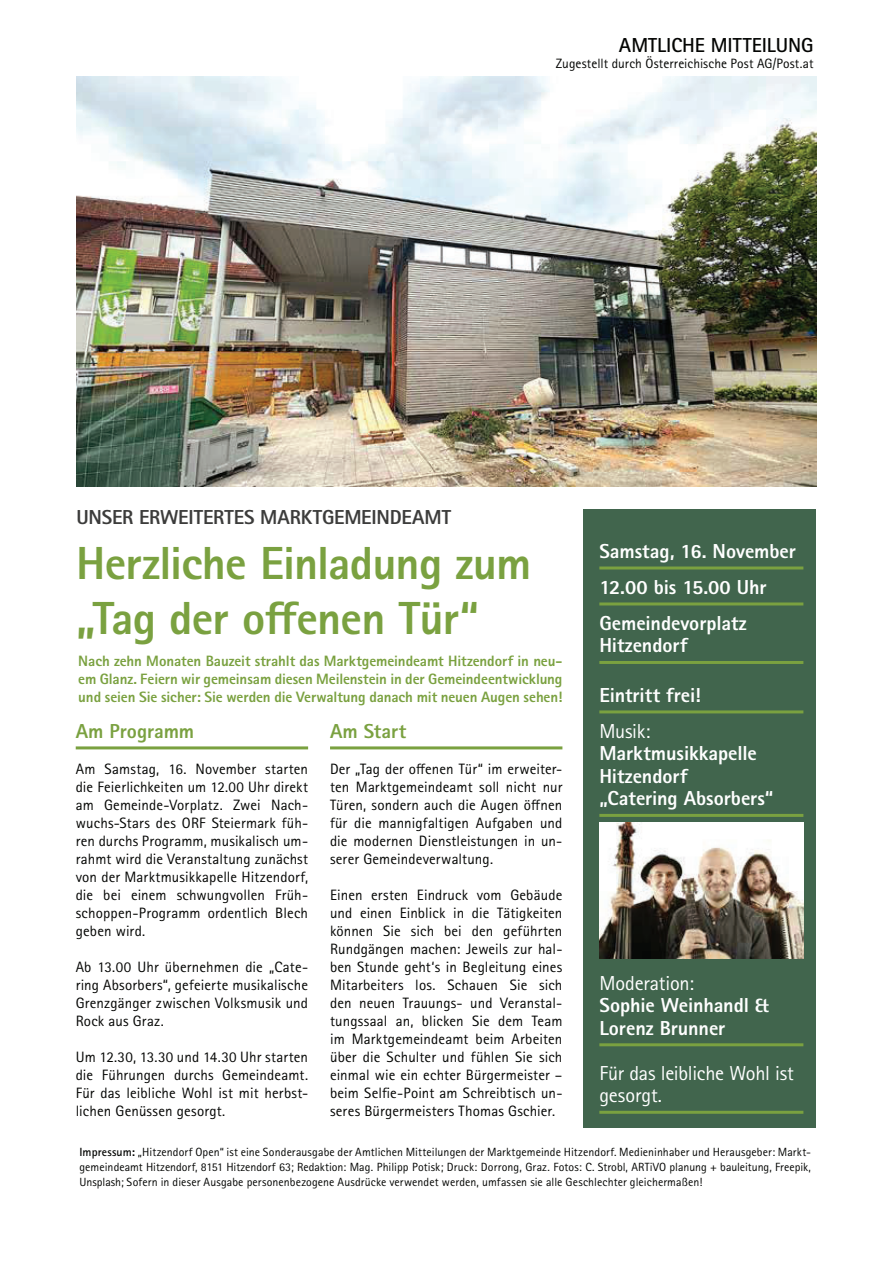
<style>
.page{position:relative;width:893px;height:1263px;background:#fff}
.page>*{position:absolute;margin:0;border:0;box-sizing:border-box;transform-origin:0 0}
.t1{font:800 46.5px/55.8px "Rotis Sans Serif Pro";letter-spacing:-.015em;color:#7aa140}
.t2{font:800 20.25px/22.5px "Rotis Sans Serif Pro";letter-spacing:-.005em;color:#fff}
.t3{font:20.25px/22.5px "Rotis Sans Serif Pro";letter-spacing:-.01em;color:#fff}
.t4{font:800 20.25px "Rotis Sans Serif Pro";letter-spacing:-.015em;color:#3c3c3b}
.t5{font:700 20.25px "Rotis Sans Serif Pro";color:#040503}
.t6{font:800 20.25px "Rotis Sans Serif Pro";color:#7aa140}
.t7{font:15px/18px "Rotis Sans Serif Pro";letter-spacing:.01em;color:#040503;text-align:justify}
.t8{font:800 15px/18px "Rotis Sans Serif Pro";letter-spacing:-.01em;color:#7aa140;text-align:justify}
.t9{font:13.5px "Rotis Sans Serif Pro";letter-spacing:.005em;color:#040503}
.t10{font:11.85px/14.9px "Rotis Sans Serif Pro";color:#040503;text-align:justify}
.s1{font-weight:700}
</style>
<div class="page">
<hr style="left:76px;top:746px;width:232px;height:3px;background:#7aa140">
<hr style="left:330px;top:746px;width:232px;height:3px;background:#7aa140">
<img style="left:77px;top:77px;width:739px;height:409px">
<div style="left:584px;top:509px;width:232px;height:619px;background:#41654d"></div>
<hr style="left:599px;top:567px;width:204px;height:3px;background:#7aa140">
<hr style="left:599px;top:602px;width:204px;height:3px;background:#7aa140">
<hr style="left:599px;top:661px;width:204px;height:3px;background:#7aa140">
<hr style="left:599px;top:710px;width:204px;height:3px;background:#7aa140">
<hr style="left:599px;top:814px;width:204px;height:3px;background:#7aa140">
<hr style="left:599px;top:1043px;width:204px;height:3px;background:#7aa140">
<hr style="left:599px;top:1111px;width:204px;height:3px;background:#7aa140">
<img style="left:599px;top:823px;width:204px;height:136px">
<h2 class="t5" style="left:619px;top:38px;width:196px">AMTLICHE MITTEILUNG</h2>
<p class="t9" style="left:556px;top:59px;width:259px">Zugestellt durch Österreichische Post AG/Post.at</p>
<h2 class="t4" style="left:77px;top:510px;width:376px">UNSER ERWEITERTES MARKTGEMEINDEAMT</h2>
<h1 class="t1" style="left:76px;top:539px;width:457px">Herzliche Einladung zum „Tag der offenen Tür“</h1>
<p class="t8" style="left:78px;top:653px;width:486px">Nach zehn Monaten Bauzeit strahlt das Marktgemeindeamt Hitzendorf in neu&shy;em Glanz. Feiern wir gemeinsam diesen Meilenstein in der Gemeindeentwicklung und seien Sie sicher: Sie werden die Verwaltung danach mit neuen Augen sehen!</p>
<h2 class="t6" style="left:76px;top:723px;width:120px">Am Programm</h2>
<p class="t7" style="left:76px;top:761px;width:234px">Am Samstag, 16. November starten die Feierlichkeiten um 12.00 Uhr direkt am Gemeinde-Vorplatz. Zwei Nach&shy;wuchs-Stars des ORF Steiermark füh&shy;ren durchs Programm, musikalisch um&shy;rahmt wird die Veranstaltung zunächst von der Marktmusikkapelle Hitzendorf, die bei einem schwungvollen Früh&shy;schoppen-Programm ordentlich Blech geben wird.</p>
<p class="t7" style="left:76px;top:959px;width:234px">Ab 13.00 Uhr übernehmen die „Cate&shy;ring Absorbers“, gefeierte musikalische Grenzgänger zwischen Volksmusik und Rock aus Graz.</p>
<p class="t7" style="left:76px;top:1049px;width:234px">Um 12.30, 13.30 und 14.30 Uhr starten die Führungen durchs Gemeindeamt.<br>Für das leibliche Wohl ist mit herbst&shy;lichen Genüssen gesorgt.</p>
<h2 class="t6" style="left:330px;top:723px;width:78px">Am Start</h2>
<p class="t7" style="left:330px;top:761px;width:234px">Der „Tag der offenen Tür“ im erweiter&shy;ten Marktgemeindeamt soll nicht nur Türen, sondern auch die Augen öffnen für die mannigfaltigen Aufgaben und die modernen Dienstleistungen in un&shy;serer Gemeindeverwaltung.</p>
<p class="t7" style="left:330px;top:887px;width:234px">Einen ersten Eindruck vom Gebäude und einen Einblick in die Tätigkeiten können Sie sich bei den geführten Rundgängen machen: Jeweils zur hal&shy;ben Stunde geht‘s in Begleitung eines Mitarbeiters los. Schauen Sie sich den neuen Trauungs- und Veranstal&shy;tungssaal an, blicken Sie dem Team im Marktgemeindeamt beim Arbeiten über die Schulter und fühlen Sie sich einmal wie ein echter Bürgermeister – beim Selfie-Point am Schreibtisch un&shy;seres Bürgermeisters Thomas Gschier.</p>
<h2 class="t2" style="left:599px;top:535px;width:198px;line-height:36px">Samstag, 16. November<br>12.00 bis 15.00 Uhr<br>Gemeindevorplatz</h2>
<h2 class="t2" style="left:599px;top:636px;width:90px">Hitzendorf</h2>
<h2 class="t2" style="left:599px;top:686px;width:103px">Eintritt frei!</h2>
<h2 class="t3" style="left:599px;top:721px;width:52px">Musik:</h2>
<h2 class="t2" style="left:599px;top:744px;width:176px">Marktmusikkapelle<br>Hitzendorf<br>„Catering Absorbers“</h2>
<h2 class="t3" style="left:599px;top:973px;width:96px">Moderation:</h2>
<h2 class="t2" style="left:599px;top:996px;width:171px">Sophie Weinhandl &amp;<br>Lorenz Brunner</h2>
<h2 class="t3" style="left:599px;top:1063px;width:196px">Für das leibliche Wohl ist gesorgt.</h2>
<p class="t10" style="left:79px;top:1146px;width:733px"><span class="s1">Impressum:</span> „Hitzendorf Open“ ist eine Sonderausgabe der Amtlichen Mitteilungen der Marktgemeinde Hitzendorf. Medieninhaber und Herausgeber: Markt&shy;gemeindeamt Hitzendorf, 8151 Hitzendorf 63; Redaktion: Mag. Philipp Potisk; Druck: Dorrong, Graz. Fotos: C. Strobl, ARTiVO planung + bauleitung, Freepik, Unsplash; Sofern in dieser Ausgabe personenbezogene Ausdrücke verwendet werden, umfassen sie alle Geschlechter gleichermaßen!</p>
</div>
